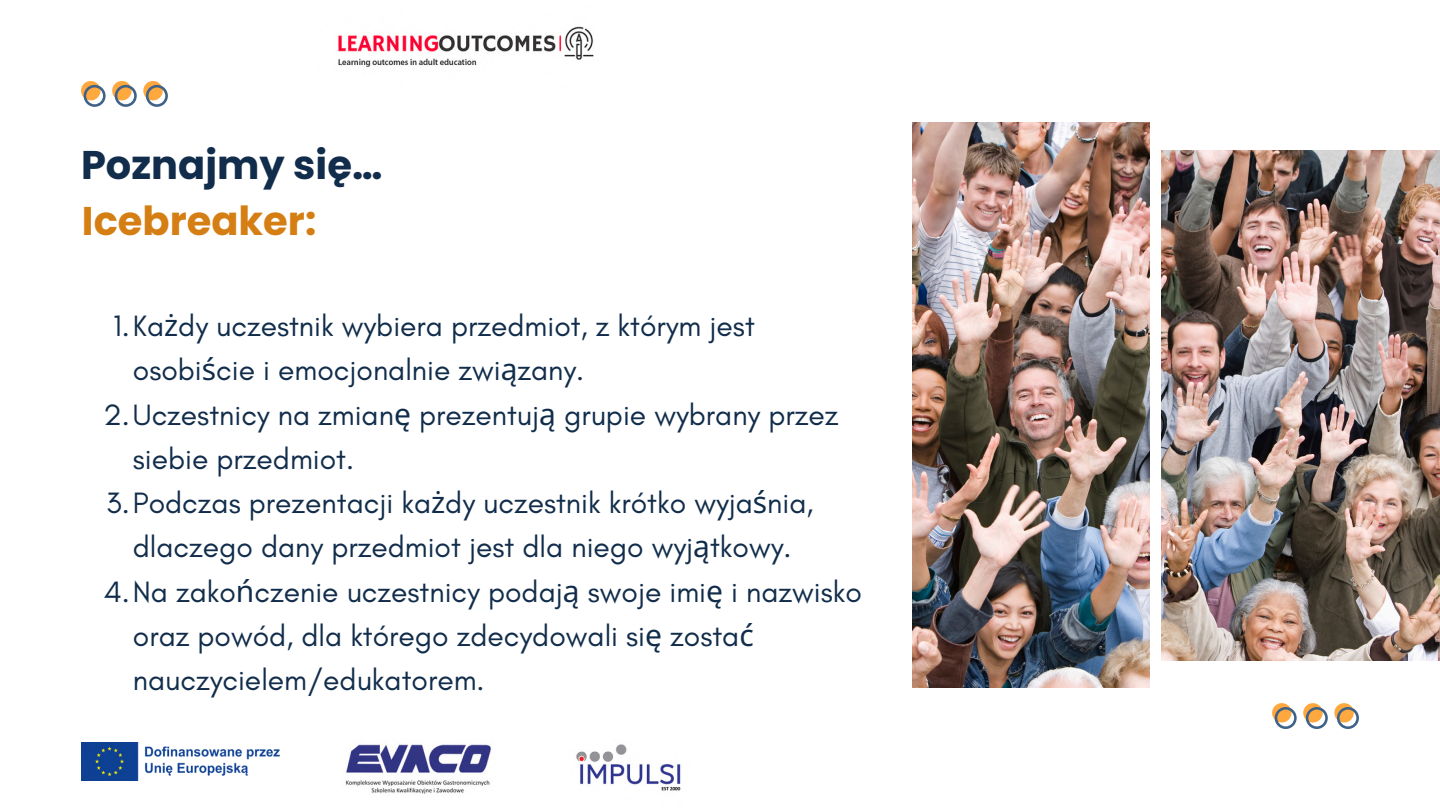
<style>
.page{position:relative;width:1440px;height:810px;background:#fff}
.page>*{position:absolute;margin:0;border:0;box-sizing:border-box;transform-origin:0 0}
.t1{font:700 40px "Poppins";color:#112d4b}
.t2{font:700 40px "Poppins";color:#d47e13}
.t3{font:30px/44.2px "Glacial Indifference";color:#112d4b}
.s1{font-family:"Noto Sans"}
</style>
<div class="page">
<img style="left:1161px;top:150px;width:279px;height:510px">
<img style="left:912px;top:123px;width:237px;height:565px">
<svg style="left:1272px;top:703px;width:25px;height:26px"></svg>
<svg style="left:1303px;top:703px;width:25px;height:26px"></svg>
<svg style="left:1334px;top:703px;width:25px;height:26px"></svg>
<svg style="left:81px;top:81px;width:25px;height:25px"></svg>
<svg style="left:112px;top:81px;width:25px;height:25px"></svg>
<svg style="left:143px;top:81px;width:25px;height:25px"></svg>
<img style="left:338px;top:26px;width:256px;height:41px">
<img style="left:345px;top:744px;width:146px;height:50px">
<img style="left:576px;top:744px;width:105px;height:47px">
<img style="left:82px;top:743px;width:197px;height:37px">
<p class="t1" style="left:81px;top:137px;width:303px">Poznajmy się…</p>
<p class="t2" style="left:82px;top:193px;width:236px">Icebreaker:</p>
<h1 class="t3" style="left:133px;top:303px;width:624px;text-indent:-20px">1.Ka<span class="s1">ż</span>dy uczestnik wybiera przedmiot, z którym jest osobi<span class="s1">ś</span>cie i emocjonalnie zwi<span class="s1">ą</span>zany.</h1>
<h1 class="t3" style="left:133px;top:392px;width:707px;text-indent:-29px">2.Uczestnicy na zmian<span class="s1">ę</span> prezentuj<span class="s1">ą</span> grupie wybrany przez siebie przedmiot.</h1>
<p class="t3" style="left:106px;top:480px;width:709px;text-align:center">3.Podczas prezentacji ka<span class="s1">ż</span>dy uczestnik krótko wyja<span class="s1">ś</span>nia, dlaczego dany przedmiot jest dla niego wyj<span class="s1">ą</span>tkowy.</p>
<p class="t3" style="left:133px;top:569px;width:731px;text-indent:-29px">4.Na zako<span class="s1">ń</span>czenie uczestnicy podaj<span class="s1">ą</span> swoje imi<span class="s1">ę</span> i nazwisko oraz powód, dla którego zdecydowali si<span class="s1">ę</span> zosta<span class="s1">ć </span>nauczycielem/edukatorem.</p>
</div>
